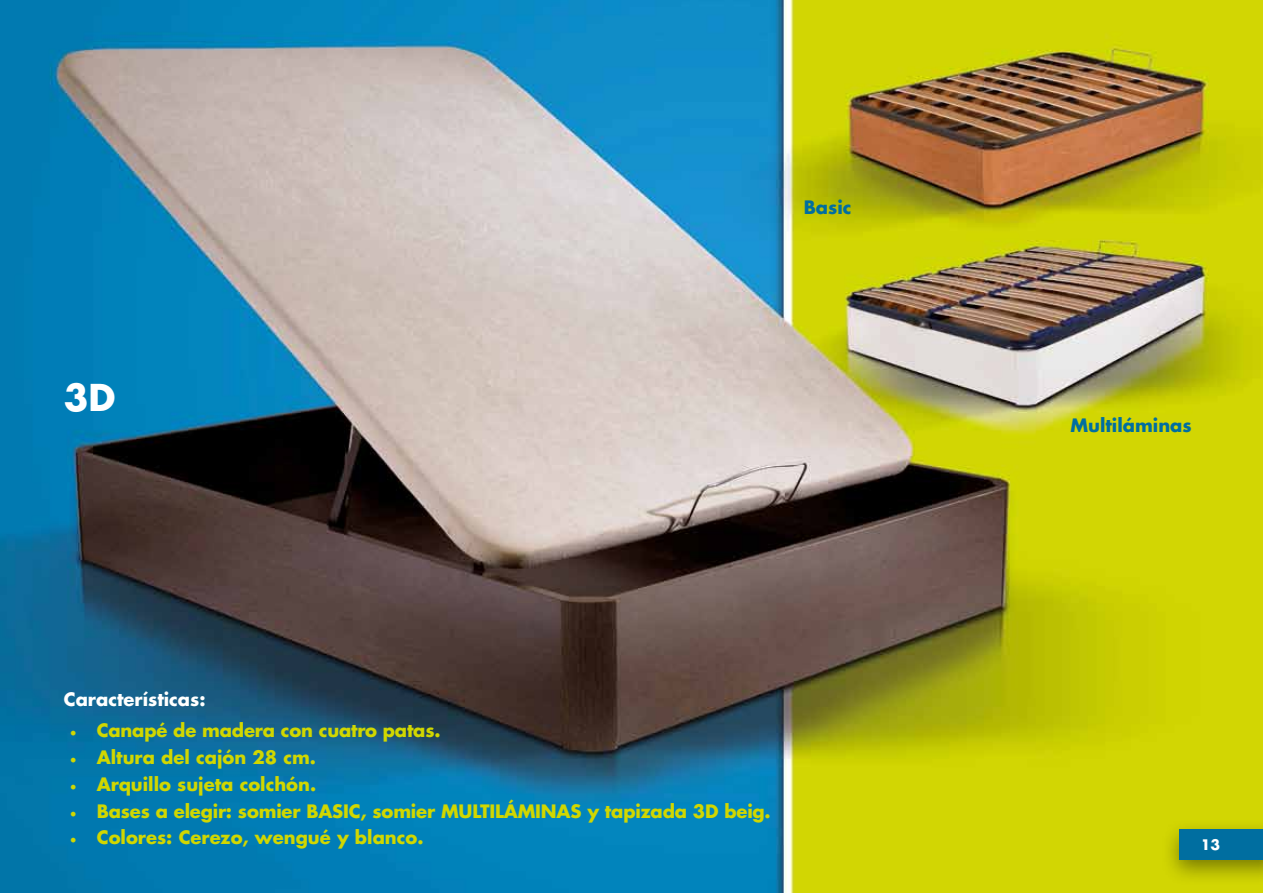
<style>
.page{position:relative;width:1263px;height:893px;background:#fff}
.page>*{position:absolute;margin:0;border:0;box-sizing:border-box;transform-origin:0 0}
.t1{font:700 36px "Futura Std";color:#fff}
.t2{font:700 18px "Futura Std";letter-spacing:-.01em;color:#d1d700}
.t3{font:700 18px "Futura Std";color:#006ea0}
.t4{font:700 18px "Futura Std";color:#fff}
.t5{font:700 14.1px "Futura Std";color:#fff}
.s1{font-family:"Minion Pro";font-weight:400}
</style>
<div class="page">
<img style="left:0;top:0;width:1263px;height:893px">
<div style="left:1161px;top:819px;width:102px;height:68px;background:#000;opacity:.43"></div>
<div style="left:1179px;top:829px;width:84px;height:30px;background:#006ea0"></div>
<h1 class="t1" style="left:64px;top:374px;width:39px">3D</h1>
<p class="t3" style="left:804px;top:195px;width:49px">Basic</p>
<p class="t4" style="left:64px;top:687px;width:143px">Características:</p>
<p class="t2" style="left:70px;top:718px;width:372px"><span class="s1">•</span> Canapé de madera con cuatro patas.</p>
<p class="t2" style="left:70px;top:745px;width:248px"><span class="s1">•</span> Altura del cajón 28 cm.</p>
<p class="t2" style="left:70px;top:772px;width:248px"><span class="s1">•</span> Arquillo sujeta colchón.</p>
<p class="t2" style="left:70px;top:799px;width:702px"><span class="s1">•</span> Bases a elegir: somier BASIC, somier MULTILÁMINAS y tapizada 3D beig.</p>
<p class="t2" style="left:70px;top:826px;width:355px"><span class="s1">•</span> Colores: Cerezo, wengué y blanco.</p>
<p class="t3" style="left:1070px;top:413px;width:123px">Multiláminas</p>
<p class="t5" style="left:1201px;top:835px;width:21px">13</p>
</div>
